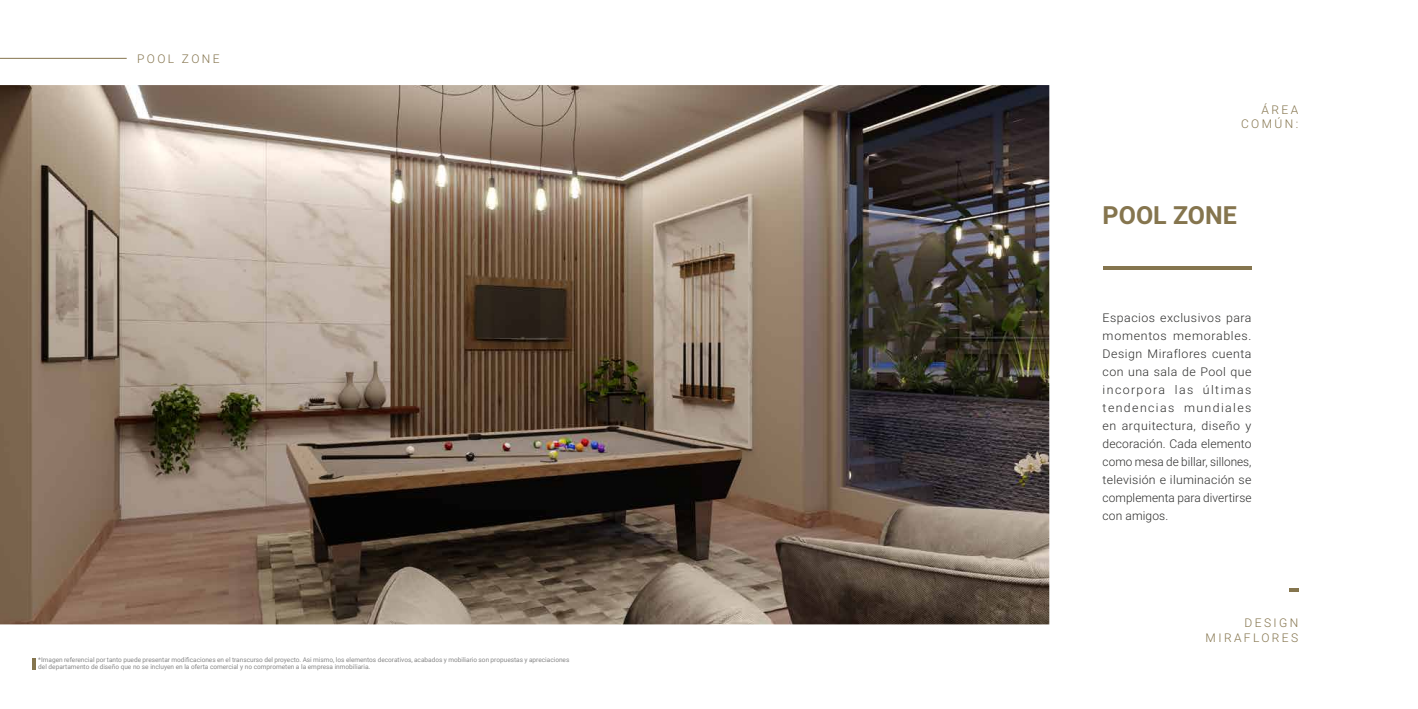
<style>
.page{position:relative;width:1418px;height:709px;background:#fff}
.page>*{position:absolute;margin:0;border:0;box-sizing:border-box;transform-origin:0 0}
.t1{font:700 25px "Roboto";color:#85754e}
.t2{font:300 12px/18px "Roboto";letter-spacing:.005em;color:#2d2d2c;text-align:justify}
.t3{font:300 12px/14.4px "Roboto";letter-spacing:.2em;color:#85754e;text-align:right}
.t4{font:6.5px/7.8px "Roboto";color:#878787}
.s1{color:#666}
</style>
<div class="page">
<img style="left:0;top:85px;width:1049px;height:539px">
<hr style="left:1102px;top:266px;width:149px;height:3px;background:#85754e">
<svg style="left:1289px;top:588px;width:9px;height:3px"></svg>
<svg style="left:32px;top:658px;width:3px;height:11px"></svg>
<hr style="left:0;top:58px;width:127px;height:1px;background:#85754e">
<h2 class="t3" style="left:137px;top:51px;width:84px">POOL ZONE</h2>
<p class="t4" style="left:38px;top:655px;width:532px">*Imagen referencial por tanto puede presentar modificaciones en el transcurso del proyecto. Asi mismo, los elementos decorativos, acabados y mobiliario son propuestas y apreciaciones del departamento de diseño que no se incluyen en la oferta comercial y no comprometen a la empresa inmobiliaria<span class="s1">.</span></p>
<h2 class="t3" style="left:1240px;top:102px;width:59px">ÁREA<br>COMÚN:</h2>
<h1 class="t1" style="left:1102px;top:197px;width:136px">POOL ZONE</h1>
<p class="t2" style="left:1102px;top:308px;width:150px">Espacios exclusivos para momentos memorables.<br>Design Miraflores cuenta con una sala de Pool que incorpora las últimas tendencias mundiales en arquitectura, diseño y decoración. Cada elemento como mesa de billar, sillones, televisión e iluminación se complementa para divertirse con amigos.</p>
<h2 class="t3" style="left:1205px;top:615px;width:94px">DESIGN<br>MIRAFLORES</h2>
</div>
